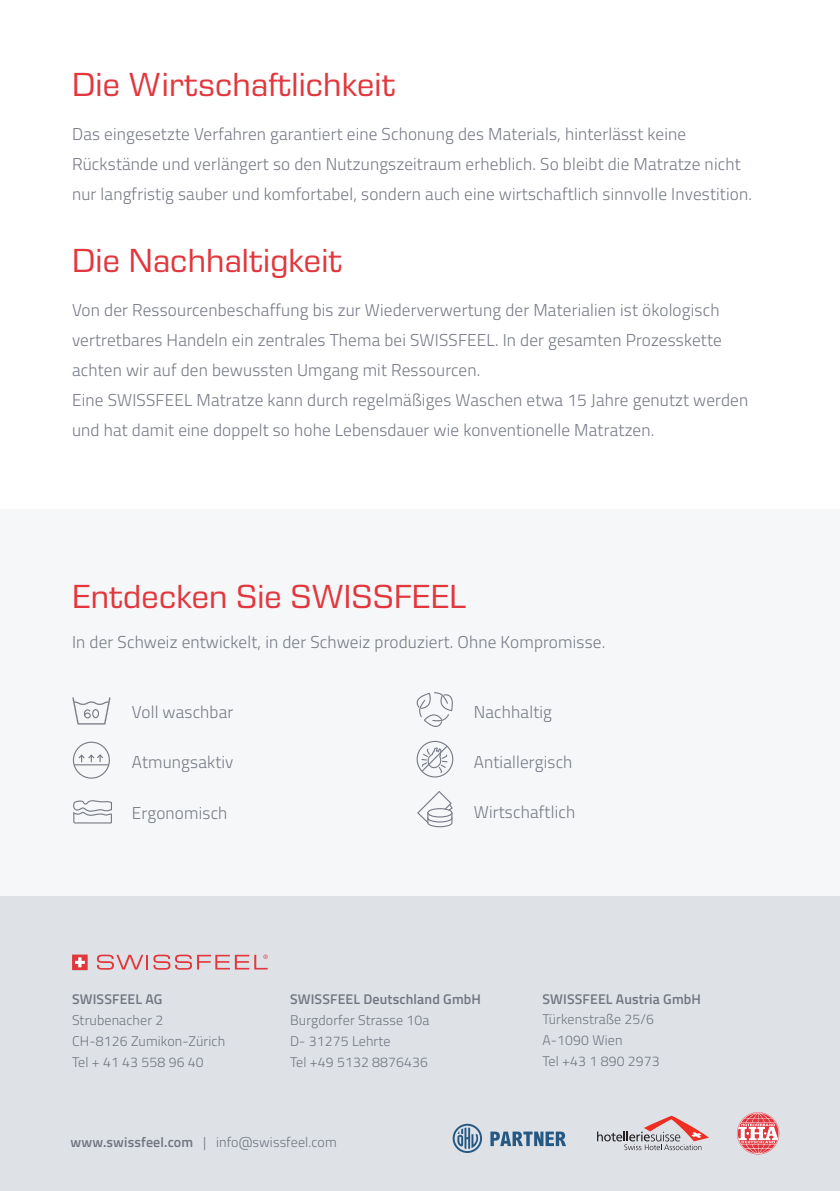
<style>
.page{position:relative;width:840px;height:1191px;background:#fff}
.page>*{position:absolute;margin:0;border:0;box-sizing:border-box;transform-origin:0 0}
.t1{font:34px "Eurostile Next LT Pro";letter-spacing:.005em;color:#e1373d}
.t2{font:300 17.2px/30px "Titillium Web";letter-spacing:.01em;color:#777b86}
.t3{font:300 14px/21px "Titillium Web";letter-spacing:.01em;color:#717681}
.t4{font:600 14px "Titillium Web";letter-spacing:.01em;color:#717681}
.s1{font-weight:600}
</style>
<div class="page">
<div style="left:0;top:509px;width:839px;height:387px;background:#f6f7f8"></div>
<svg style="left:72px;top:697px;width:38px;height:27px"></svg>
<svg style="left:73px;top:741px;width:37px;height:37px"></svg>
<svg style="left:73px;top:800px;width:39px;height:23px"></svg>
<svg style="left:416px;top:692px;width:37px;height:35px"></svg>
<svg style="left:416px;top:741px;width:37px;height:36px"></svg>
<svg style="left:417px;top:791px;width:35px;height:36px"></svg>
<div style="left:0;top:896px;width:839px;height:295px;background:#dee1e6"></div>
<svg style="left:597px;top:1115px;width:111px;height:35px"></svg>
<svg style="left:737px;top:1112px;width:41px;height:42px"></svg>
<svg style="left:490px;top:1131px;width:75px;height:15px"></svg>
<svg style="left:452px;top:1123px;width:30px;height:30px"></svg>
<svg style="left:97px;top:954px;width:170px;height:15px"></svg>
<svg style="left:72px;top:954px;width:16px;height:16px"></svg>
<h1 class="t1" style="left:72px;top:66px;width:325px">Die Wirtschaftlichkeit</h1>
<p class="t2" style="left:72px;top:118px;width:681px">Das eingesetzte Verfahren garantiert eine Schonung des Materials, hinterlässt keine<br>Rückstände und verlängert so den Nutzungszeitraum erheblich. So bleibt die Matratze nicht nur langfristig sauber und komfortabel, sondern auch eine wirtschaftlich sinnvolle Investition.</p>
<h1 class="t1" style="left:72px;top:242px;width:271px">Die Nachhaltigkeit</h1>
<p class="t2" style="left:72px;top:294px;width:677px">Von der Ressourcenbeschaffung bis zur Wiederverwertung der Materialien ist ökologisch vertretbares Handeln ein zentrales Thema bei SWISSFEEL. In der gesamten Prozesskette achten wir auf den bewussten Umgang mit Ressourcen.<br>Eine SWISSFEEL Matratze kann durch regelmäßiges Waschen etwa 15 Jahre genutzt werden und hat damit eine doppelt so hohe Lebensdauer wie konventionelle Matratzen.</p>
<h1 class="t1" style="left:72px;top:578px;width:395px">Entdecken Sie SWISSFEEL</h1>
<p class="t2" style="left:72px;top:626px;width:534px">In der Schweiz entwickelt, in der Schweiz produziert. Ohne Kompromisse.</p>
<p class="t2" style="left:132px;top:696px;width:103px">Voll waschbar</p>
<p class="t2" style="left:132px;top:746px;width:103px">Atmungsaktiv</p>
<p class="t2" style="left:132px;top:796px;width:97px">Ergonomisch</p>
<p class="t2" style="left:473px;top:695px;width:80px">Nachhaltig</p>
<p class="t2" style="left:473px;top:746px;width:100px">Antiallergisch</p>
<p class="t2" style="left:473px;top:796px;width:103px">Wirtschaftlich</p>
<p class="t4" style="left:72px;top:988px;width:92px">SWISSFEEL AG</p>
<p class="t3" style="left:72px;top:1009px;width:154px">Strubenacher 2<br>CH-8126 Zumikon-Zürich<br>Tel + 41 43 558 96 40</p>
<p class="t4" style="left:290px;top:988px;width:192px">SWISSFEEL Deutschland GmbH</p>
<p class="t3" style="left:290px;top:1009px;width:141px">Burgdorfer Strasse 10a<br>D- 31275 Lehrte<br>Tel +49 5132 8876436</p>
<p class="t4" style="left:542px;top:988px;width:160px">SWISSFEEL Austria GmbH</p>
<p class="t3" style="left:542px;top:1008px;width:119px">Türkenstraße 25/6<br>A-1090 Wien<br>Tel +43 1 890 2973</p>
<p class="t3" style="left:71px;top:1131px;width:267px"><span class="s1">www.swissfeel.com</span> | info@swissfeel.com</p>
</div>
